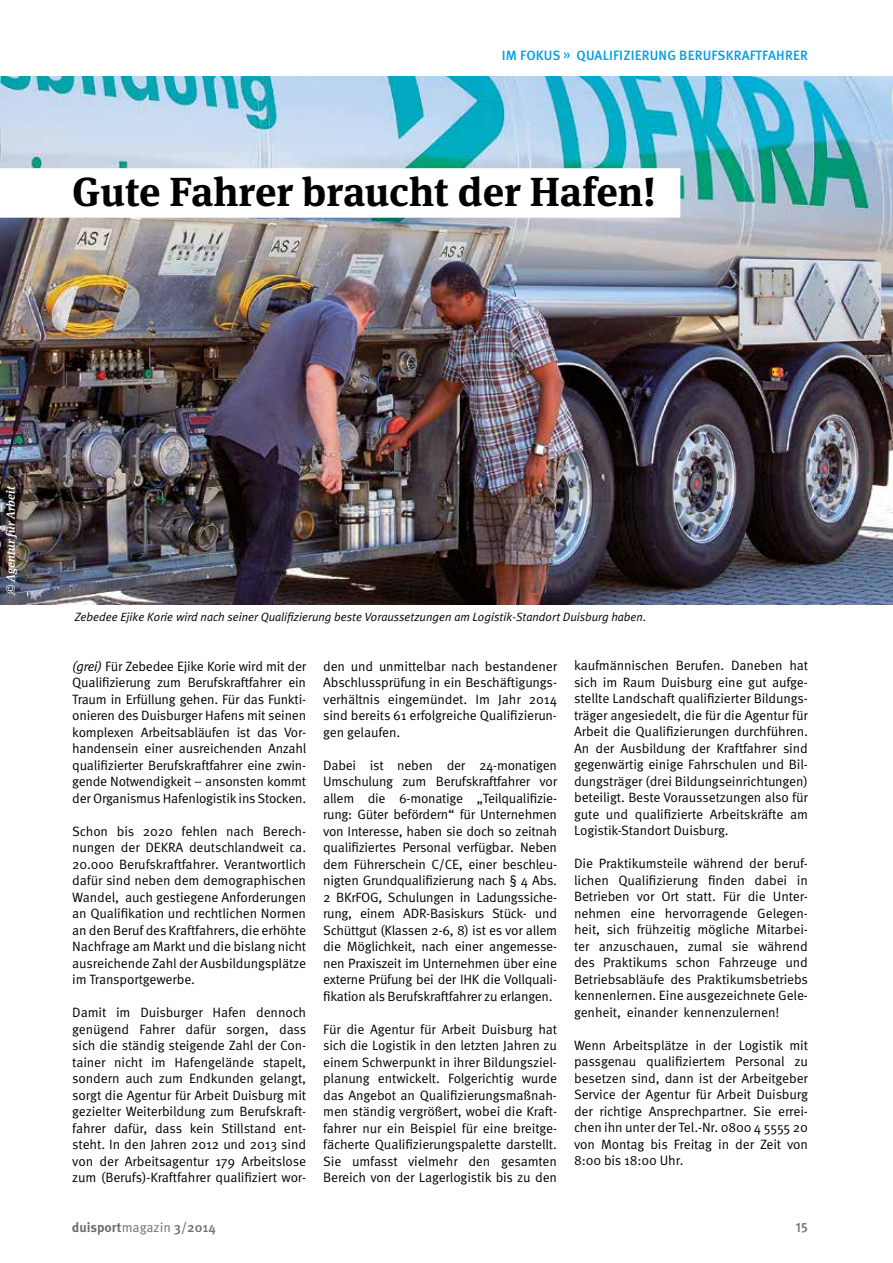
<style>
.page{position:relative;width:893px;height:1263px;background:#fff}
.page>*{position:absolute;margin:0;border:0;box-sizing:border-box;transform-origin:0 0}
.t1{font:700 40.5px "Meta Serif Pro";color:#000}
.t2{font:13.5px/16.5px "Meta Pro";letter-spacing:-.01em;color:#000;text-align:justify}
.t3{font:500 13.5px "Meta Pro";letter-spacing:.01em;color:#009fe3}
.t4{font:700 13.5px "Meta Pro";color:#706f6f}
.t5{font:500 13.5px "Meta Pro";color:#706f6f}
.t6{font:italic 12px "Meta Plus Normal";color:#000}
.t7{font:italic 500 12px "Meta Serif Pro";color:#fff}
.s1{font-family:"Meta Plus Normal";font-style:italic}
.s2{font-weight:400}
.s3{font-weight:500}
</style>
<div class="page">
<img style="left:0;top:76px;width:893px;height:528px">
<div style="left:0;top:168px;width:680px;height:50px;background:#fff"></div>
<p class="t3" style="left:502px;top:47px;width:307px">IM FOKUS » QUALIFIZIERUNG BERUFSKRAFTFAHRER</p>
<h1 class="t1" style="left:72px;top:160px;width:585px">Gute Fahrer braucht der Hafen!</h1>
<p class="t7" style="left:1px;top:594px;width:110px;rotate:-90deg">© Agentur für Arbeit</p>
<p class="t6" style="left:75px;top:610px;width:573px">Zebedee Ejike Korie wird nach seiner Qualifizierung beste Voraussetzungen am Logistik-Standort Duisburg haben.</p>
<p class="t2" style="left:72px;top:658px;width:236px"><span class="s1">(grei)</span> Für Zebedee Ejike Korie wird mit der Qualifizierung zum Berufskraftfahrer ein Traum in Erfüllung gehen. Für das Funkti&shy;onieren des Duisburger Hafens mit seinen komplexen Arbeitsabläufen ist das Vor&shy;handensein einer ausreichenden Anzahl qualifizierter Berufskraftfahrer eine zwin&shy;gende Notwendigkeit – ansonsten kommt der Organismus Hafenlogistik ins Stocken.</p>
<p class="t2" style="left:72px;top:823px;width:235px">Schon bis 2020 fehlen nach Berech&shy;nungen der DEKRA deutschlandweit ca.<br>20.000 Berufskraftfahrer. Verantwortlich dafür sind neben dem demographischen Wandel, auch gestiegene Anforderungen an Qualifikation und rechtlichen Normen an den Beruf des Kraftfahrers, die erhöhte Nachfrage am Markt und die bislang nicht ausreichende Zahl der Ausbildungsplätze im Transportgewerbe.</p>
<p class="t2" style="left:72px;top:1004px;width:235px">Damit im Duisburger Hafen dennoch genügend Fahrer dafür sorgen, dass sich die ständig steigende Zahl der Con&shy;tainer nicht im Hafengelände stapelt, sondern auch zum Endkunden gelangt, sorgt die Agentur für Arbeit Duisburg mit gezielter Weiterbildung zum Berufskraft&shy;fahrer dafür, dass kein Stillstand ent&shy;steht. In den Jahren 2012 und 2013 sind von der Arbeitsagentur 179 Arbeitslose zum (Berufs)-Kraftfahrer qualifiziert wor-</p>
<p class="t2" style="left:323px;top:658px;width:235px">den und unmittelbar nach bestandener Abschlussprüfung in ein Beschäftigungs&shy;verhältnis eingemündet. Im Jahr 2014 sind bereits 61 erfolgreiche Qualifizierun&shy;gen gelaufen.</p>
<p class="t2" style="left:323px;top:757px;width:235px">Dabei ist neben der 24-monatigen Umschulung zum Berufskraftfahrer vor allem die 6-monatige „Teilqualifizie&shy;rung: Güter befördern“ für Unternehmen von Interesse, haben sie doch so zeitnah qualifiziertes Personal verfügbar. Neben dem Führerschein C/CE, einer beschleu&shy;nigten Grundqualifizierung nach § 4 Abs.<br>2 BKrFOG, Schulungen in Ladungssiche&shy;rung, einem ADR-Basiskurs Stück- und Schüttgut (Klassen 2-6, 8) ist es vor allem die Möglichkeit, nach einer angemesse&shy;nen Praxiszeit im Unternehmen über eine externe Prüfung bei der IHK die Vollquali&shy;fikation als Berufskraftfahrer zu erlangen.</p>
<p class="t2" style="left:323px;top:1021px;width:235px">Für die Agentur für Arbeit Duisburg hat sich die Logistik in den letzten Jahren zu einem Schwerpunkt in ihrer Bildungsziel&shy;planung entwickelt. Folgerichtig wurde das Angebot an Qualifizierungsmaßnah&shy;men ständig vergrößert, wobei die Kraft&shy;fahrer nur ein Beispiel für eine breitge&shy;fächerte Qualifizierungspalette darstellt.<br>Sie umfasst vielmehr den gesamten Bereich von der Lagerlogistik bis zu den</p>
<p class="t2" style="left:574px;top:658px;width:235px">kaufmännischen Berufen. Daneben hat sich im Raum Duisburg eine gut aufge&shy;stellte Landschaft qualifizierter Bildungs&shy;träger angesiedelt, die für die Agentur für Arbeit die Qualifizierungen durchführen.<br>An der Ausbildung der Kraftfahrer sind gegenwärtig einige Fahrschulen und Bil&shy;dungsträger (drei Bildungseinrichtungen) beteiligt. Beste Voraussetzungen also für gute und qualifizierte Arbeitskräfte am Logistik-Standort Duisburg.</p>
<p class="t2" style="left:574px;top:856px;width:235px">Die Praktikumsteile während der beruf&shy;lichen Qualifizierung finden dabei in Betrieben vor Ort statt. Für die Unter&shy;nehmen eine hervorragende Gelegen&shy;heit, sich frühzeitig mögliche Mitarbei&shy;ter anzuschauen, zumal sie während des Praktikums schon Fahrzeuge und Betriebsabläufe des Praktikumsbetriebs kennenlernen. Eine ausgezeichnete Gele&shy;genheit, einander kennenzulernen!</p>
<p class="t2" style="left:574px;top:1037px;width:235px">Wenn Arbeitsplätze in der Logistik mit passgenau qualifiziertem Personal zu besetzen sind, dann ist der Arbeitgeber Service der Agentur für Arbeit Duisburg der richtige Ansprechpartner. Sie errei&shy;chen ihn unter der Tel.-Nr. 0800 4 5555 20 von Montag bis Freitag in der Zeit von 8:00 bis 18:00 Uhr.</p>
<p class="t4" style="left:72px;top:1218px;width:145px">duisport<span class="s2">magazin</span> <span class="s3">3/2014</span></p>
<p class="t5" style="left:795px;top:1218px;width:14px">15</p>
</div>
